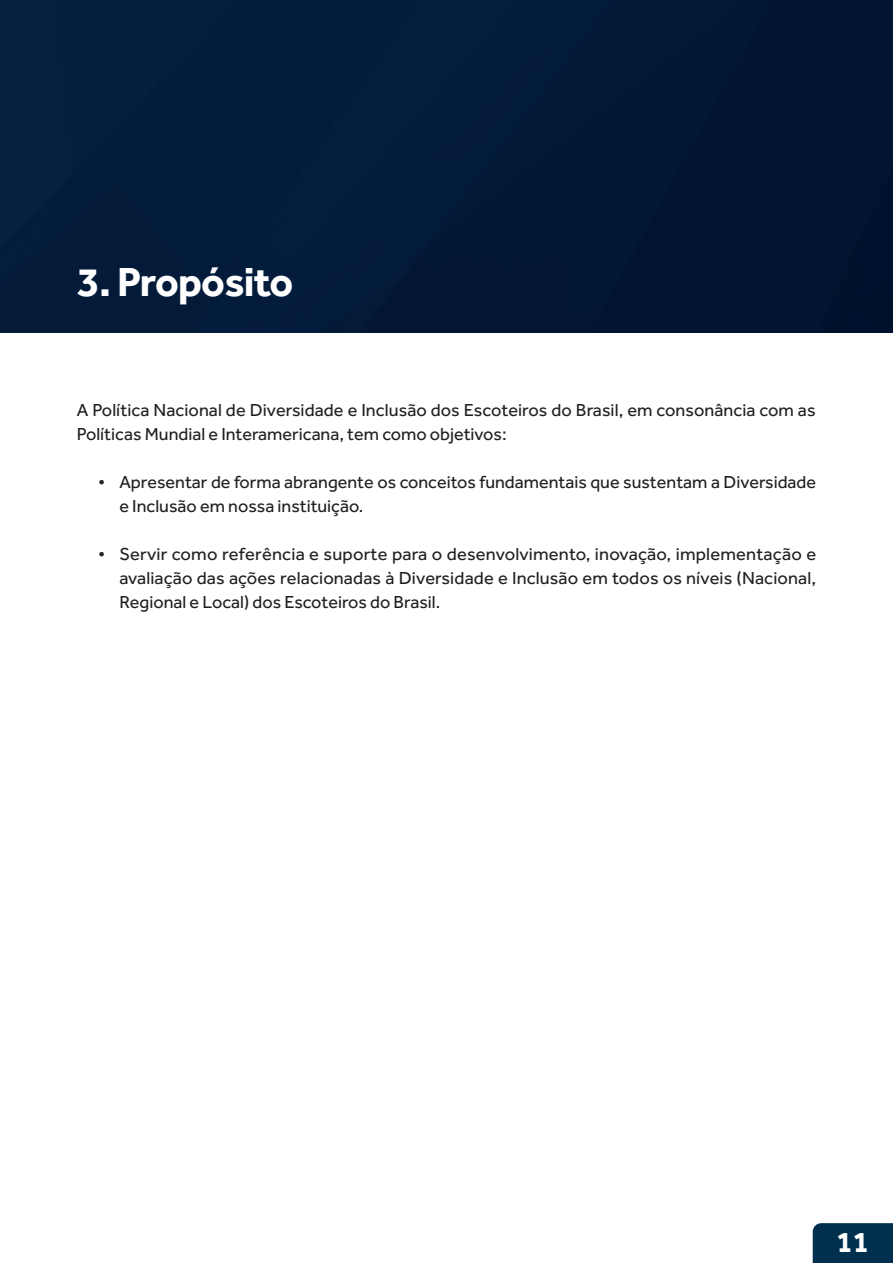
<style>
.page{position:relative;width:893px;height:1263px;background:#fff}
.page>*{position:absolute;margin:0;border:0;box-sizing:border-box;transform-origin:0 0}
.t1{font:700 42px "Effra";letter-spacing:-.02em;color:#fff}
.t2{font:700 30px "Effra";color:#fff}
.t3{font:18px/24px "Effra";color:#231f20}
</style>
<div class="page">
<div style="left:813px;top:1223px;width:80px;height:40px;background:#01304e"></div>
<img style="left:0;top:0;width:893px;height:332px">
<p class="t1" style="left:77px;top:256px;width:218px">3. Propósito</p>
<p class="t3" style="left:77px;top:398px;width:740px">A Política Nacional de Diversidade e Inclusão dos Escoteiros do Brasil, em consonância com as<br>Políticas Mundial e Interamericana, tem como objetivos:</p>
<p class="t3" style="left:119px;top:470px;width:698px;text-indent:-21px">• Apresentar de forma abrangente os conceitos fundamentais que sustentam a Diversidade e Inclusão em nossa instituição.</p>
<p class="t3" style="left:119px;top:542px;width:698px;text-align:justify;text-indent:-21px">• Servir como referência e suporte para o desenvolvimento, inovação, implementação e avaliação das ações relacionadas à Diversidade e Inclusão em todos os níveis (Nacional, Regional e Local) dos Escoteiros do Brasil.</p>
<h2 class="t2" style="left:836px;top:1224px;width:34px">11</h2>
</div>
